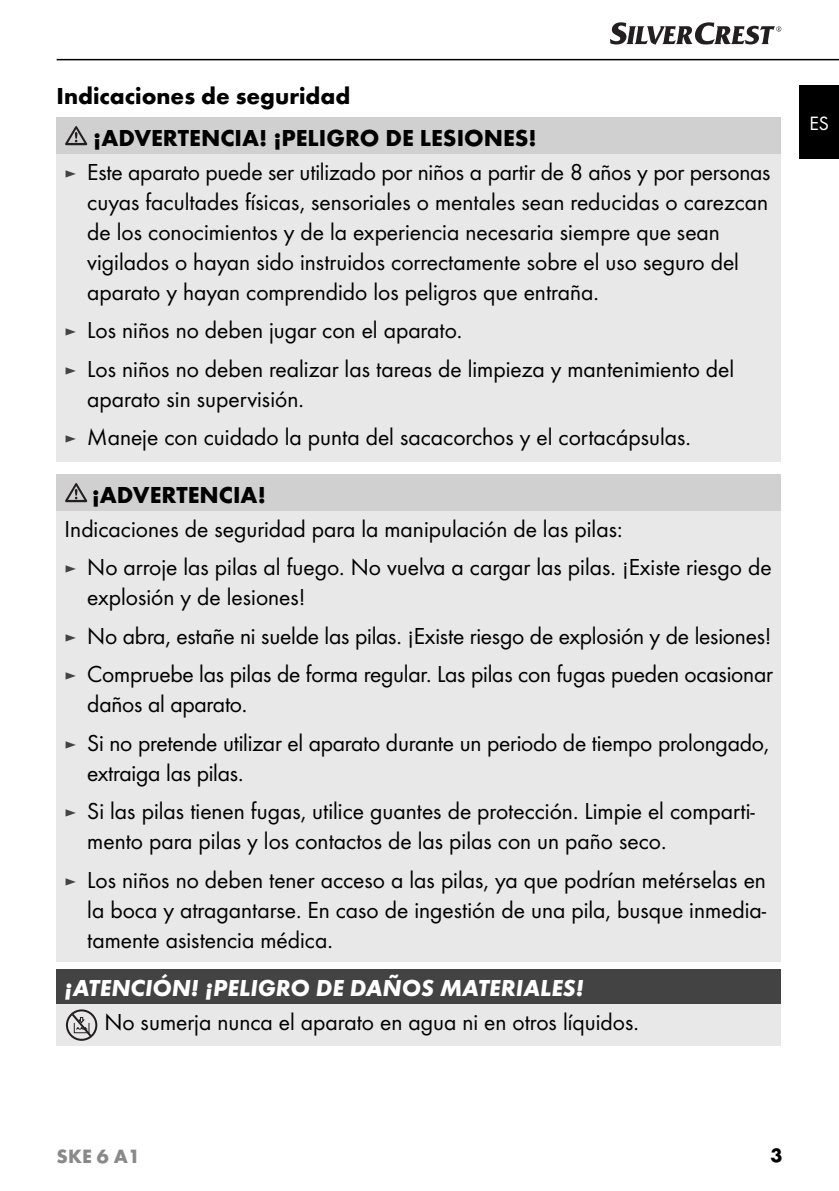
<style>
.page{position:relative;width:839px;height:1191px;background:#fff}
.page>*{position:absolute;margin:0;border:0;box-sizing:border-box;transform-origin:0 0}
.t1{font:24px/38.6px "Futura Boo";color:#000}
.t2{font:700 24px/41.8px "Futura";color:#000}
.t3{font:italic 700 24px "Futura";color:#fff}
.t4{font:700 20px "Futura";color:#898989}
.t5{font:20px "Futura Boo";color:#fff}
.t6{font:700 20px "Futura";color:#000}
.s1{font-size:18px;color:#434343}
</style>
<div class="page">
<div style="left:799px;top:85px;width:40px;height:74px;background:#000"></div>
<hr style="left:57px;top:59px;width:782px;height:1px;background:#000">
<svg style="left:610px;top:22px;width:171px;height:23px"></svg>
<div style="left:57px;top:118px;width:724px;height:36px;background:#d0d0d0"></div>
<div style="left:57px;top:154px;width:724px;height:307px;background:#e8e8e8"></div>
<svg style="left:65px;top:126px;width:22px;height:19px"></svg>
<div style="left:57px;top:475px;width:724px;height:36px;background:#d0d0d0"></div>
<div style="left:57px;top:511px;width:724px;height:450px;background:#e8e8e8"></div>
<svg style="left:65px;top:483px;width:22px;height:19px"></svg>
<div style="left:57px;top:969px;width:724px;height:35px;background:#434343"></div>
<div style="left:57px;top:1004px;width:724px;height:41px;background:#e8e8e8"></div>
<div style="left:66px;top:1009px;width:31px;height:32px;border:2px solid #231f20;border-radius:50%"></div>
<svg style="left:70px;top:1012px;width:23px;height:27px"></svg>
<p class="t2" style="left:93px;top:77px;width:445px;text-indent:-37px">Indicaciones de seguridad<br>¡ADVERTENCIA! ¡PELIGRO DE LESIONES!</p>
<p class="t1" style="left:87px;top:158px;width:685px;line-height:30px;text-indent:-23px"><span class="s1">►</span> Este aparato puede ser utilizado por niños a partir de 8 años y por personas cuyas facultades físicas, sensoriales o mentales sean reducidas o carezcan de los conocimientos y de la experiencia necesaria siempre que sean vigilados o hayan sido instruidos correctamente sobre el uso seguro del aparato y hayan comprendido los peligros que entraña.</p>
<p class="t1" style="left:65px;top:312px;width:671px"><span class="s1">►</span> Los niños no deben jugar con el aparato.<br><span class="s1">►</span> Los niños no deben realizar las tareas de limpieza y mantenimiento del</p>
<p class="t1" style="left:65px;top:381px;width:628px;text-indent:23px">aparato sin supervisión.<br><span class="s1">►</span> Maneje con cuidado la punta del sacacorchos y el cortacápsulas.</p>
<p class="t2" style="left:92px;top:476px;width:176px">¡ADVERTENCIA!</p>
<p class="t1" style="left:65px;top:511px;width:709px">Indicaciones de seguridad para la manipulación de las pilas:<br><span class="s1">►</span> No arroje las pilas al fuego. No vuelva a cargar las pilas. ¡Existe riesgo de</p>
<p class="t1" style="left:65px;top:579px;width:710px;text-indent:23px">explosión y de lesiones!<br><span class="s1">►</span> No abra, estañe ni suelde las pilas. ¡Existe riesgo de explosión y de lesiones! <span class="s1">►</span> Compruebe las pilas de forma regular. Las pilas con fugas pueden ocasionar</p>
<p class="t1" style="left:65px;top:686px;width:706px;text-indent:23px">daños al aparato.<br><span class="s1">►</span> Si no pretende utilizar el aparato durante un periodo de tiempo prolongado,</p>
<p class="t1" style="left:65px;top:755px;width:692px;text-indent:23px">extraiga las pilas.<br><span class="s1">►</span> Si las pilas tienen fugas, utilice guantes de protección. Limpie el comparti-</p>
<p class="t1" style="left:65px;top:823px;width:703px;text-indent:23px">mento para pilas y los contactos de las pilas con un paño seco.<br><span class="s1">►</span> Los niños no deben tener acceso a las pilas, ya que podrían metérselas en</p>
<p class="t1" style="left:87px;top:896px;width:680px;line-height:30px">la boca y atragantarse. En caso de ingestión de una pila, busque inmedia&shy;tamente asistencia médica.</p>
<p class="t3" style="left:65px;top:978px;width:521px">¡ATENCIÓN! ¡PELIGRO DE DAÑOS MATERIALES!</p>
<p class="t1" style="left:104px;top:1004px;width:536px">No sumerja nunca el aparato en agua ni en otros líquidos.</p>
<p class="t5" style="left:809px;top:114px;width:21px">ES</p>
<p class="t4" style="left:57px;top:1148px;width:85px">SKE 6 A1</p>
<p class="t6" style="left:771px;top:1148px;width:13px">3</p>
</div>
